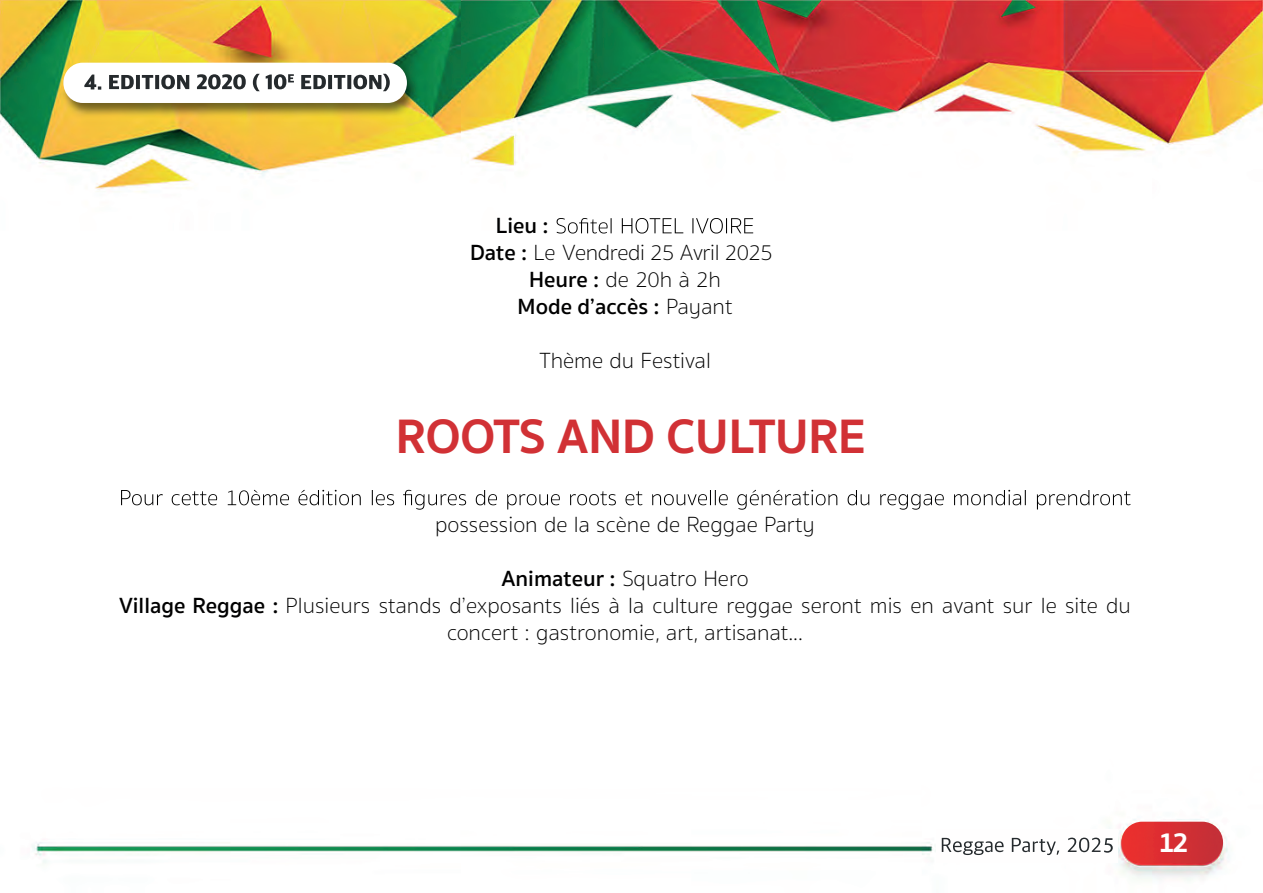
<style>
.page{position:relative;width:1263px;height:893px;background:#fff}
.page>*{position:absolute;margin:0;border:0;box-sizing:border-box;transform-origin:0 0}
.t1{font:700 49.5px "Sukhumvit Set";color:#d13135}
.t2{font:700 28.5px "Sukhumvit Set";color:#fff}
.t3{font:100 22.5px/27px "Sukhumvit Set";color:#000001;text-align:center}
.t4{font:100 22.5px "Sukhumvit Set";letter-spacing:-.02em;color:#000001}
.t5{font:600 22.5px "Sukhumvit Set";color:#000001}
.s1{font-weight:600}
.s2{font-weight:100}
</style>
<div class="page">
<img style="left:0;top:0;width:1263px;height:880px">
<img style="left:63px;top:63px;width:344px;height:40px">
<img style="left:84px;top:74px;width:306px;height:17px">
<img style="left:1121px;top:822px;width:102px;height:41px">
<svg style="left:557px;top:218px;width:196px;height:16px"></svg>
<svg style="left:121px;top:490px;width:1009px;height:20px"></svg>
<div style="left:936px;top:829px;width:182px;height:34px;background:#fffefe"></div>
<img style="left:942px;top:838px;width:158px;height:17px">
<svg style="left:1104px;top:838px;width:9px;height:15px"></svg>
<p class="t5" style="left:496px;top:209px;width:54px">Lieu :</p>
<p class="t4" style="left:470px;top:238px;width:304px"><span class="s1">Date :</span> Le Vendredi 25 Avril 2025</p>
<p class="t3" style="left:529px;top:267px;width:193px"><span class="s1">Heure :</span> de 20h à 2h</p>
<p class="t5" style="left:518px;top:290px;width:216px">Mode d’accès : <span class="s2">Payant</span></p>
<p class="t3" style="left:539px;top:348px;width:173px">Thème du Festival</p>
<h1 class="t1" style="left:396px;top:398px;width:471px">ROOTS AND CULTURE</h1>
<p class="t3" style="left:435px;top:512px;width:381px">possession de la scène de Reggae Party</p>
<p class="t3" style="left:119px;top:566px;width:1013px"><span class="s1">Animateur :</span> Squatro Hero<br><span class="s1">Village Reggae :</span> Plusieurs stands d’exposants liés à la culture reggae seront mis en avant sur le site du concert : gastronomie, art, artisanat...</p>
<p class="t2" style="left:1158px;top:820px;width:32px">12</p>
</div>
